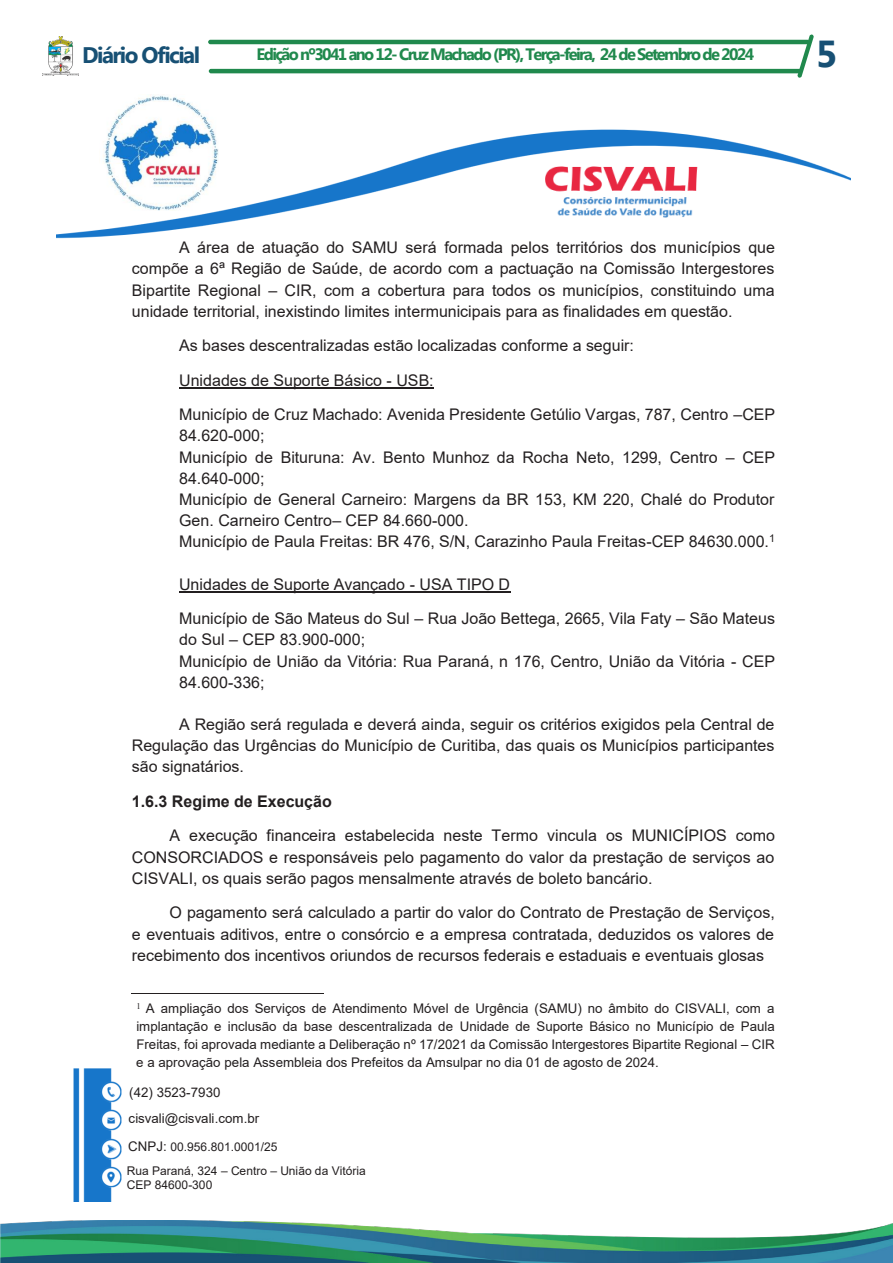
<style>
.page{position:relative;width:893px;height:1263px;background:#fff}
.page>*{position:absolute;margin:0;border:0;box-sizing:border-box;transform-origin:0 0}
.t1{font:700 37.5px "Myanmar Text";color:#175074}
.t2{font:700 22.5px "Myanmar Text";letter-spacing:-.07em;color:#175074}
.t3{font:700 16.5px "Myanmar Text";letter-spacing:-.1em;color:#20894d}
.t4{font:16.05px/21.1px "Arial";color:#231f20}
.t5{font:13.35px/17.7px "Arial";color:#231f20}
.t6{font:12px/14px "Arial";letter-spacing:.005em;color:#231f20}
.s1{font-style:inherit}
.s2{font-weight:700}
.s3{font-size:13.35px}
</style>
<div class="page">
<hr style="left:208px;top:40px;width:602px;height:4px;background:#20894d;border-radius:2px">
<hr style="left:209px;top:69px;width:593px;height:4px;background:#20894d;border-radius:2px">
<img style="left:43px;top:37px;width:36px;height:38px">
<svg style="left:797px;top:34px;width:17px;height:44px"></svg>
<img style="left:0;top:1220px;width:893px;height:43px">
<img style="left:56px;top:129px;width:795px;height:110px">
<img style="left:100px;top:96px;width:118px;height:114px">
<img style="left:538px;top:156px;width:176px;height:73px">
<img style="left:74px;top:1069px;width:48px;height:132px">
<hr style="left:179px;top:387px;width:255px;height:2px;background:#231f20">
<hr style="left:179px;top:591px;width:331px;height:2px;background:#231f20">
<hr style="left:132px;top:993px;width:192px;height:1px;background:#231f20">
<p class="t2" style="left:82px;top:42px;width:119px">Diário Oficial</p>
<p class="t3" style="left:257px;top:45px;width:499px">Edição nº3041 ano 12- Cruz Machado (PR), Terça-feira, 24 de Setembro de 2024</p>
<p class="t1" style="left:816px;top:32px;width:23px">5</p>
<p class="t4" style="left:132px;top:237px;width:645px;text-align:justify;text-indent:47px">A área de atuação do SAMU será formada pelos territórios dos municípios que compõe a 6ª Região de Saúde, de acordo com a pactuação na Comissão Intergestores Bipartite Regional <span class="s1">–</span> CIR, com a cobertura para todos os municípios, constituindo uma unidade territorial, inexistindo limites intermunicipais para as finalidades em questão.</p>
<p class="t4" style="left:179px;top:328px;width:597px;line-height:34.5px">As bases descentralizadas estão localizadas conforme a seguir:<br>Unidades de Suporte Básico - USB:<br>Município de Cruz Machado: Avenida Presidente Getúlio Vargas, 787, Centro <span class="s1">–</span>CEP</p>
<p class="t4" style="left:179px;top:425px;width:597px">84.620-000;<br>Município de Bituruna: Av. Bento Munhoz da Rocha Neto, 1299, Centro <span class="s1">–</span> CEP 84.640-000;<br>Município de General Carneiro: Margens da BR 153, KM 220, Chalé do Produtor Gen. Carneiro Centro<span class="s1">–</span> CEP 84.660-000.<br>Município de Paula Freitas: BR 476, S/N, Carazinho Paula Freitas-CEP 84630.000.<sup>1</sup></p>
<p class="t4" style="left:179px;top:567px;width:597px;line-height:34.3px">Unidades de Suporte Avançado - USA TIPO D<br>Município de São Mateus do Sul <span class="s1">–</span> Rua João Bettega, 2665, Vila Faty <span class="s1">–</span> São Mateus</p>
<p class="t4" style="left:179px;top:629px;width:597px">do Sul <span class="s1">–</span> CEP 83.900-000;<br>Município de União da Vitória: Rua Paraná, n 176, Centro, União da Vitória - CEP<br>84.600-336;</p>
<p class="t4" style="left:132px;top:714px;width:644px;text-align:justify;text-indent:47px">A Região será regulada e deverá ainda, seguir os critérios exigidos pela Central de Regulação das Urgências do Município de Curitiba, das quais os Municípios participantes são signatários.</p>
<p class="t4" style="left:170px;top:784px;width:607px;line-height:34.3px;text-indent:-38px"><span class="s2">1.6.3 Regime de Execução<br></span>A execução financeira estabelecida neste Termo vincula os MUNICÍPIOS como</p>
<p class="t4" style="left:132px;top:846px;width:644px">CONSORCIADOS e responsáveis pelo pagamento do valor da prestação de serviços ao<br>CISVALI, os quais serão pagos mensalmente através de boleto bancário.</p>
<p class="t4" style="left:132px;top:902px;width:645px;text-align:justify;text-indent:38px">O pagamento será calculado a partir do valor do Contrato de Prestação de Serviços, e eventuais aditivos, entre o consórcio e a empresa contratada, deduzidos os valores de recebimento dos incentivos oriundos de recursos federais e estaduais e eventuais glosas</p>
<p class="t5" style="left:136px;top:1000px;width:640px;text-align:justify"><sup>1</sup> A ampliação dos Serviços de Atendimento Móvel de Urgência (SAMU) no âmbito do CISVALI, com a implantação e inclusão da base descentralizada de Unidade de Suporte Básico no Município de Paula Freitas, foi aprovada mediante a Deliberação nº 17/2021 da Comissão Intergestores Bipartite Regional <span class="s1">–</span> CIR e a aprovação pela Assembleia dos Prefeitos da Amsulpar no dia 01 de agosto de 2024.</p>
<p class="t5" style="left:129px;top:1078px;width:132px;line-height:26.5px">(42) 3523-7930 cisvali@cisvali.com.br</p>
<p class="t6" style="left:127px;top:1163px;width:241px">Rua Paraná, 324 <span class="s1">–</span> Centro <span class="s1">–</span> União da Vitória<br>CEP 84600-300</p>
<p class="t6" style="left:128px;top:1139px;width:151px"><span class="s3">CNPJ:</span> 00.956.801.0001/25</p>
</div>
